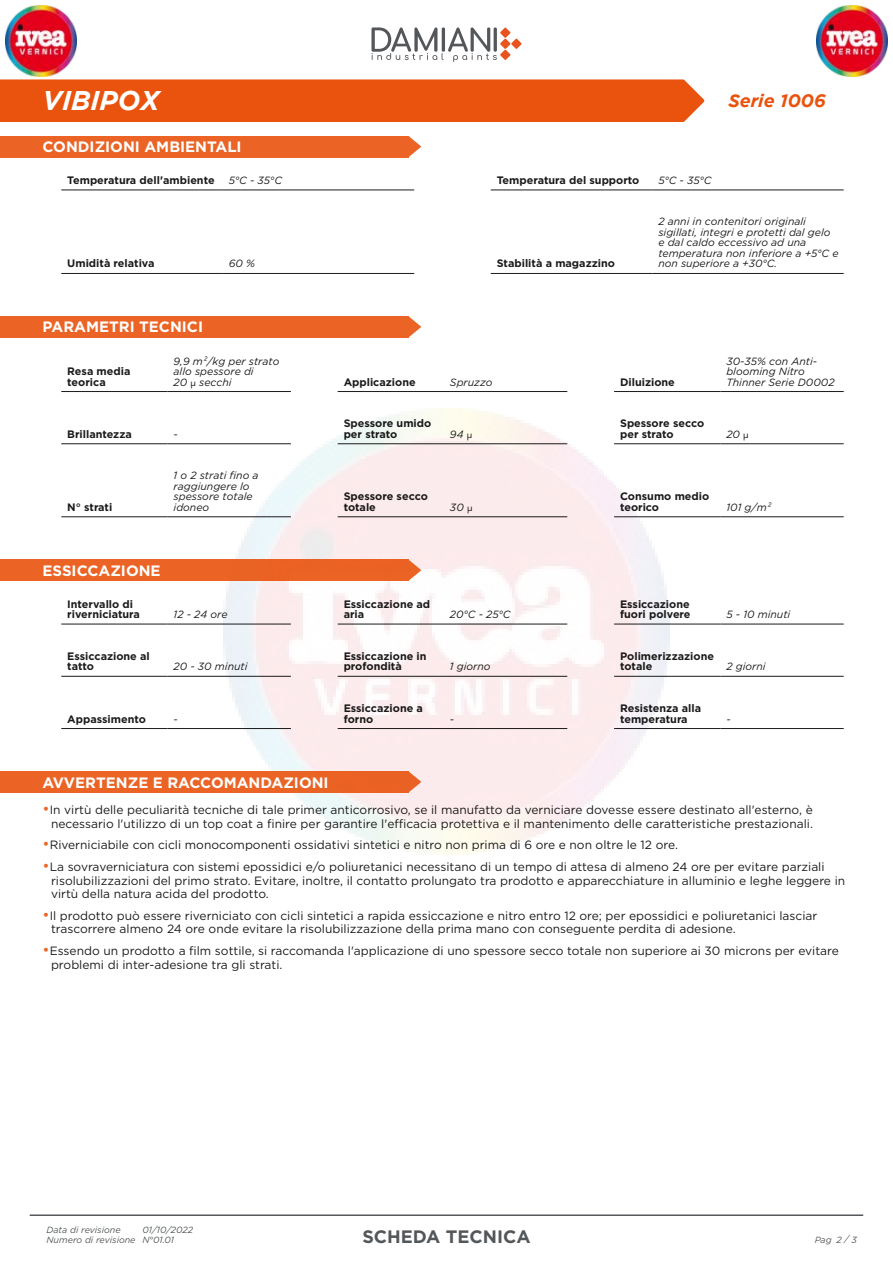
<style>
.page{position:relative;width:893px;height:1263px;background:#fff}
.page>*{position:absolute;margin:0;border:0;box-sizing:border-box;transform-origin:0 0}
.t1{font:italic 700 27px "Gotham";color:#fff}
.t2{font:700 18px "Gotham";color:#53575a}
.t3{font:italic 700 18px "Gotham";color:#e9530d}
.t4{font:700 15px "Gotham";color:#fff}
.t5{font:12px/13.5px "Gotham";color:#000}
.t6{font:700 10.8px/10.5px "Gotham";color:#000}
.t7{font:italic 10.5px/10.5px "Gotham";color:#000}
.t8{font:italic 9px/10.1px "Gotham";color:#53575a}
.t9{font:italic 9px "Gotham";color:#55585a}
.s1{font-family:"Futura PT";font-style:normal}
.s2{font-size:15px;color:#e9530d}
</style>
<div class="page">
<img style="left:223px;top:408px;width:447px;height:447px">
<svg style="left:371px;top:27px;width:151px;height:35px"></svg>
<hr style="left:30px;top:1214px;width:833px;height:2px;background:#53575a">
<div style="left:0;top:79px;width:704px;height:43px;background:#e9530d"></div>
<div style="left:0;top:136px;width:408px;height:21px;background:#eb6425"></div>
<svg style="left:408px;top:136px;width:13px;height:21px"></svg>
<hr style="left:61px;top:190px;width:162px;height:1px;background:#000">
<hr style="left:223px;top:190px;width:191px;height:1px;background:#000">
<hr style="left:491px;top:190px;width:161px;height:1px;background:#000">
<hr style="left:652px;top:190px;width:192px;height:1px;background:#000">
<hr style="left:61px;top:273px;width:162px;height:1px;background:#000">
<hr style="left:223px;top:273px;width:191px;height:1px;background:#000">
<hr style="left:491px;top:273px;width:161px;height:1px;background:#000">
<hr style="left:652px;top:273px;width:192px;height:1px;background:#000">
<div style="left:0;top:316px;width:408px;height:21px;background:#eb6425"></div>
<svg style="left:408px;top:316px;width:13px;height:21px"></svg>
<hr style="left:61px;top:391px;width:107px;height:1px;background:#000">
<hr style="left:168px;top:391px;width:123px;height:1px;background:#000">
<hr style="left:338px;top:391px;width:106px;height:1px;background:#000">
<hr style="left:444px;top:391px;width:123px;height:1px;background:#000">
<hr style="left:614px;top:391px;width:106px;height:1px;background:#000">
<hr style="left:720px;top:391px;width:124px;height:1px;background:#000">
<hr style="left:61px;top:443px;width:107px;height:1px;background:#000">
<hr style="left:168px;top:443px;width:123px;height:1px;background:#000">
<hr style="left:338px;top:443px;width:106px;height:1px;background:#000">
<hr style="left:444px;top:443px;width:123px;height:1px;background:#000">
<hr style="left:614px;top:443px;width:106px;height:1px;background:#000">
<hr style="left:720px;top:443px;width:124px;height:1px;background:#000">
<hr style="left:61px;top:516px;width:107px;height:1px;background:#000">
<hr style="left:168px;top:516px;width:123px;height:1px;background:#000">
<hr style="left:338px;top:516px;width:106px;height:1px;background:#000">
<hr style="left:444px;top:516px;width:123px;height:1px;background:#000">
<hr style="left:614px;top:516px;width:106px;height:1px;background:#000">
<hr style="left:720px;top:516px;width:124px;height:1px;background:#000">
<div style="left:0;top:560px;width:408px;height:21px;background:#eb6425"></div>
<svg style="left:408px;top:560px;width:13px;height:21px"></svg>
<hr style="left:61px;top:624px;width:107px;height:1px;background:#000">
<hr style="left:168px;top:624px;width:123px;height:1px;background:#000">
<hr style="left:338px;top:624px;width:106px;height:1px;background:#000">
<hr style="left:444px;top:624px;width:123px;height:1px;background:#000">
<hr style="left:614px;top:624px;width:106px;height:1px;background:#000">
<hr style="left:720px;top:624px;width:124px;height:1px;background:#000">
<hr style="left:61px;top:676px;width:107px;height:1px;background:#000">
<hr style="left:168px;top:676px;width:123px;height:1px;background:#000">
<hr style="left:338px;top:676px;width:106px;height:1px;background:#000">
<hr style="left:444px;top:676px;width:123px;height:1px;background:#000">
<hr style="left:614px;top:676px;width:106px;height:1px;background:#000">
<hr style="left:720px;top:676px;width:124px;height:1px;background:#000">
<hr style="left:61px;top:728px;width:107px;height:1px;background:#000">
<hr style="left:168px;top:728px;width:123px;height:1px;background:#000">
<hr style="left:338px;top:728px;width:106px;height:1px;background:#000">
<hr style="left:444px;top:728px;width:123px;height:1px;background:#000">
<hr style="left:614px;top:728px;width:106px;height:1px;background:#000">
<hr style="left:720px;top:728px;width:124px;height:1px;background:#000">
<div style="left:0;top:771px;width:408px;height:21px;background:#eb6425"></div>
<svg style="left:408px;top:771px;width:13px;height:21px"></svg>
<img style="left:5px;top:5px;width:72px;height:72px">
<img style="left:816px;top:5px;width:71px;height:72px">
<h1 class="t1" style="left:43px;top:85px;width:118px">VIBIPOX</h1>
<h2 class="t3" style="left:728px;top:90px;width:99px">Serie 1006</h2>
<p class="t4" style="left:43px;top:138px;width:201px">CONDIZIONI AMBIENTALI</p>
<p class="t6" style="left:67px;top:175px;width:149px">Temperatura dell'ambiente</p>
<p class="t7" style="left:229px;top:175px;width:55px">5°C - 35°C</p>
<p class="t6" style="left:497px;top:175px;width:144px">Temperatura del supporto</p>
<p class="t7" style="left:658px;top:175px;width:55px">5°C - 35°C</p>
<p class="t6" style="left:67px;top:258px;width:89px">Umidità relativa</p>
<p class="t7" style="left:229px;top:258px;width:28px">60 %</p>
<p class="t6" style="left:497px;top:258px;width:120px">Stabilità a magazzino</p>
<p class="t7" style="left:658px;top:216px;width:182px">2 anni in contenitori originali sigillati, integri e protetti dal gelo e dal caldo eccessivo ad una temperatura non inferiore a +5°C e non superiore a +30°C.</p>
<p class="t4" style="left:43px;top:318px;width:162px">PARAMETRI TECNICI</p>
<p class="t6" style="left:67px;top:366px;width:65px">Resa media teorica</p>
<p class="t7" style="left:174px;top:355px;width:107px">9,9 m²/kg per strato allo spessore di<br>20 <span class="s1">µ</span> secchi</p>
<p class="t6" style="left:67px;top:428px;width:66px">Brillantezza</p>
<p class="t7" style="left:174px;top:429px;width:6px">-</p>
<p class="t6" style="left:67px;top:501px;width:47px">N° strati</p>
<p class="t7" style="left:174px;top:470px;width:87px">1 o 2 strati fino a raggiungere lo spessore totale idoneo</p>
<p class="t6" style="left:344px;top:376px;width:74px">Applicazione</p>
<p class="t7" style="left:450px;top:376px;width:44px">Spruzzo</p>
<p class="t6" style="left:620px;top:376px;width:56px">Diluizione</p>
<p class="t7" style="left:726px;top:355px;width:110px">30-35% con Anti&shy;blooming Nitro<br>Thinner Serie D0002</p>
<p class="t6" style="left:344px;top:418px;width:89px">Spessore umido per strato</p>
<p class="t7" style="left:450px;top:429px;width:24px">94 <span class="s1">µ</span></p>
<p class="t6" style="left:620px;top:418px;width:86px">Spessore secco per strato</p>
<p class="t7" style="left:726px;top:429px;width:24px">20 <span class="s1">µ</span></p>
<p class="t6" style="left:344px;top:491px;width:86px">Spessore secco totale</p>
<p class="t7" style="left:450px;top:502px;width:24px">30 <span class="s1">µ</span></p>
<p class="t6" style="left:620px;top:491px;width:91px">Consumo medio teorico</p>
<p class="t7" style="left:726px;top:502px;width:46px">101 g/m²</p>
<p class="t4" style="left:43px;top:562px;width:120px">ESSICCAZIONE</p>
<p class="t6" style="left:67px;top:598px;width:74px">Intervallo di riverniciatura</p>
<p class="t7" style="left:174px;top:609px;width:55px">12 - 24 ore</p>
<p class="t6" style="left:344px;top:598px;width:88px">Essiccazione ad aria</p>
<p class="t7" style="left:450px;top:609px;width:62px">20°C - 25°C</p>
<p class="t6" style="left:620px;top:598px;width:72px">Essiccazione fuori polvere</p>
<p class="t7" style="left:726px;top:609px;width:65px">5 - 10 minuti</p>
<p class="t6" style="left:67px;top:650px;width:84px">Essiccazione al tatto</p>
<p class="t7" style="left:174px;top:661px;width:75px">20 - 30 minuti</p>
<p class="t6" style="left:344px;top:650px;width:84px">Essiccazione in profondità</p>
<p class="t7" style="left:450px;top:661px;width:42px">1 giorno</p>
<p class="t6" style="left:620px;top:650px;width:95px">Polimerizzazione totale</p>
<p class="t7" style="left:726px;top:661px;width:41px">2 giorni</p>
<p class="t6" style="left:67px;top:713px;width:80px">Appassimento</p>
<p class="t7" style="left:174px;top:713px;width:6px">-</p>
<p class="t6" style="left:344px;top:703px;width:81px">Essiccazione a forno</p>
<p class="t7" style="left:450px;top:713px;width:6px">-</p>
<p class="t6" style="left:620px;top:703px;width:83px">Resistenza alla temperatura</p>
<p class="t7" style="left:726px;top:713px;width:6px">-</p>
<p class="t4" style="left:43px;top:773px;width:288px">AVVERTENZE E RACCOMANDAZIONI</p>
<p class="t5" style="left:43px;top:803px;width:772px;text-align:right"><span class="s2">•</span>In virtù delle peculiarità tecniche di tale primer anticorrosivo, se il manufatto da verniciare dovesse essere destinato all'esterno, è necessario l'utilizzo di un top coat a finire per garantire l'efficacia protettiva e il mantenimento delle caratteristiche prestazionali.</p>
<p class="t5" style="left:43px;top:838px;width:637px"><span class="s2">•</span>Riverniciabile con cicli monocomponenti ossidativi sintetici e nitro non prima di 6 ore e non oltre le 12 ore.</p>
<p class="t5" style="left:51px;top:860px;width:796px;text-indent:-9px"><span class="s2">•</span>La sovraverniciatura con sistemi epossidici e/o poliuretanici necessitano di un tempo di attesa di almeno 24 ore per evitare parziali risolubilizzazioni del primo strato. Evitare, inoltre, il contatto prolungato tra prodotto e apparecchiature in alluminio e leghe leggere in virtù della natura acida del prodotto.</p>
<p class="t5" style="left:51px;top:909px;width:768px;text-indent:-9px"><span class="s2">•</span>Il prodotto può essere riverniciato con cicli sintetici a rapida essiccazione e nitro entro 12 ore; per epossidici e poliuretanici lasciar trascorrere almeno 24 ore onde evitare la risolubilizzazione della prima mano con conseguente perdita di adesione.</p>
<p class="t5" style="left:51px;top:944px;width:789px;text-indent:-9px"><span class="s2">•</span>Essendo un prodotto a film sottile, si raccomanda l'applicazione di uno spessore secco totale non superiore ai 30 microns per evitare problemi di inter-adesione tra gli strati.</p>
<p class="t8" style="left:142px;top:1225px;width:52px">01/10/2022<br>N°01.01</p>
<h2 class="t2" style="left:362px;top:1226px;width:170px">SCHEDA TECNICA</h2>
<p class="t8" style="left:47px;top:1224px;width:91px">Data di revisione<br>Numero di revisione</p>
<p class="t9" style="left:844px;top:1233px;width:6px">/</p>
<p class="t9" style="left:815px;top:1234px;width:44px">Pag 2 3</p>
</div>
